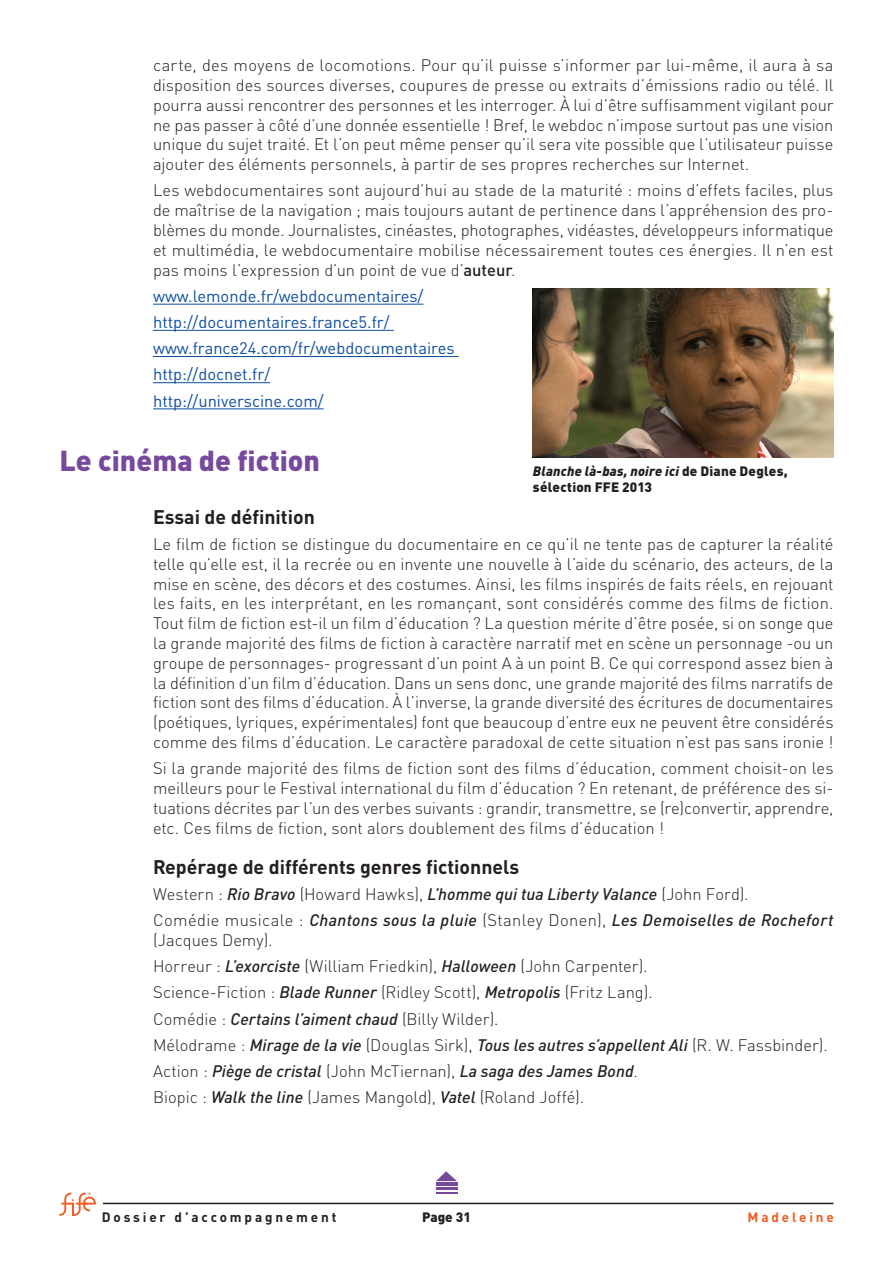
<style>
.page{position:relative;width:893px;height:1263px;background:#fff}
.page>*{position:absolute;margin:0;border:0;box-sizing:border-box;transform-origin:0 0}
.Titre{font:900 28.5px "DIN Pro";color:#77499d}
.Sous-titre{font:700 19.5px "DIN Pro";color:#231f20}
.Texte{font:300 16.5px/19.8px "DIN Pro";color:#231f20;text-align:justify}
.Hyperlien{font:16.5px "DIN Pro";color:#0d4da1}
.Texte-2{font:italic 500 16.5px "DIN Pro";letter-spacing:.005em;color:#231f20}
.Légende{font:900 13.5px/16.2px "DIN Pro";letter-spacing:.01em;color:#231f20}
.t1{font:700 13.5px "DIN Pro";letter-spacing:.21em;color:#231f20}
.t2{font:700 13.5px "DIN Pro";letter-spacing:.21em;color:#f25d21}
.s1{font-weight:500}
.s2{font-weight:300;font-style:normal}
.s3{font-weight:500;font-style:italic}
.s4{font-style:italic}
</style>
<div class="page">
<hr style="left:103px;top:1203px;width:730px;height:1px;background:#231f20">
<svg style="left:59px;top:1192px;width:37px;height:24px"></svg>
<hr style="left:436px;top:1191px;width:21px;height:2px;background:#77499d">
<hr style="left:436px;top:1187px;width:21px;height:3px;background:#77499d">
<hr style="left:436px;top:1182px;width:21px;height:4px;background:#77499d">
<svg style="left:436px;top:1171px;width:21px;height:10px"></svg>
<hr style="left:153px;top:304px;width:270px;height:1px;background:#0d4da1">
<hr style="left:153px;top:330px;width:241px;height:1px;background:#0d4da1">
<hr style="left:153px;top:356px;width:306px;height:1px;background:#0d4da1">
<hr style="left:153px;top:382px;width:117px;height:1px;background:#0d4da1">
<hr style="left:153px;top:408px;width:171px;height:1px;background:#0d4da1">
<img style="left:533px;top:289px;width:300px;height:169px">
<p class="Texte" style="left:153px;top:54px;width:682px">carte, des moyens de locomotions. Pour qu’il puisse s’informer par lui-même, il aura à sa disposition des sources diverses, coupures de presse ou extraits d’émissions radio ou télé. Il pourra aussi rencontrer des personnes et les interroger. À lui d’être suffisamment vigilant pour ne pas passer à côté d’une donnée essentielle ! Bref, le webdoc n’impose surtout pas une vision unique du sujet traité. Et l’on peut même penser qu’il sera vite possible que l’utilisateur puisse ajouter des éléments personnels, à partir de ses propres recherches sur Internet.</p>
<p class="Texte" style="left:153px;top:179px;width:682px">Les webdocumentaires sont aujourd’hui au stade de la maturité : moins d’effets faciles, plus de maîtrise de la navigation ; mais toujours autant de pertinence dans l’appréhension des pro&shy;blèmes du monde. Journalistes, cinéastes, photographes, vidéastes, développeurs informatique et multimédia, le webdocumentaire mobilise nécessairement toutes ces énergies. Il n’en est pas moins l’expression d’un point de vue d’<span class="s1">auteur</span>.</p>
<p class="Hyperlien" style="left:153px;top:283px;width:272px">www.lemonde.fr/webdocumentaires/</p>
<p class="Hyperlien" style="left:153px;top:309px;width:238px">http://documentaires.france5.fr/</p>
<p class="Hyperlien" style="left:153px;top:335px;width:303px">www.france24.com/fr/webdocumentaires</p>
<p class="Hyperlien" style="left:153px;top:361px;width:119px">http://docnet.fr/</p>
<p class="Hyperlien" style="left:153px;top:388px;width:172px">http://universcine.com/</p>
<p class="Titre" style="left:60px;top:436px;width:262px">Le cinéma de fiction</p>
<p class="Sous-titre" style="left:153px;top:500px;width:163px">Essai de définition</p>
<p class="Texte" style="left:153px;top:533px;width:682px">Le film de fiction se distingue du documentaire en ce qu’il ne tente pas de capturer la réalité telle qu’elle est, il la recrée ou en invente une nouvelle à l’aide du scénario, des acteurs, de la mise en scène, des décors et des costumes. Ainsi, les films inspirés de faits réels, en rejouant les faits, en les interprétant, en les romançant, sont considérés comme des films de fiction.<br>Tout film de fiction est-il un film d’éducation ? La question mérite d’être posée, si on songe que la grande majorité des films de fiction à caractère narratif met en scène un personnage -ou un groupe de personnages- progressant d’un point A à un point B. Ce qui correspond assez bien à la définition d’un film d’éducation. Dans un sens donc, une grande majorité des films narratifs de fiction sont des films d’éducation. À l’inverse, la grande diversité des écritures de documentaires (poétiques, lyriques, expérimentales) font que beaucoup d’entre eux ne peuvent être considérés comme des films d’éducation. Le caractère paradoxal de cette situation n’est pas sans ironie !</p>
<p class="Texte" style="left:153px;top:757px;width:682px">Si la grande majorité des films de fiction sont des films d’éducation, comment choisit-on les meilleurs pour le Festival international du film d’éducation ? En retenant, de préférence des si&shy;tuations décrites par l’un des verbes suivants : grandir, transmettre, se (re)convertir, apprendre, etc. Ces films de fiction, sont alors doublement des films d’éducation !</p>
<p class="Sous-titre" style="left:153px;top:851px;width:368px">Repérage de différents genres fictionnels</p>
<p class="Texte-2" style="left:153px;top:881px;width:597px"><span class="s2">Western :</span> Rio Bravo <span class="s2">(Howard Hawks),</span> L’homme qui tua Liberty Valance <span class="s2">(John Ford).</span></p>
<p class="Texte" style="left:153px;top:909px;width:682px">Comédie musicale : <span class="s3">Chantons sous la pluie</span> (Stanley Donen), <span class="s3">Les Demoiselles de Rochefort </span>(Jacques Demy).</p>
<p class="Texte" style="left:153px;top:955px;width:496px">Horreur : <span class="s3">L’exorciste</span> (William Friedkin), <span class="s3">Halloween</span> (John Carpenter).</p>
<p class="Texte" style="left:153px;top:981px;width:501px">Science-Fiction : <span class="s3">Blade Runner</span> (Ridley Scott), <span class="s3">Metropolis</span> (Fritz Lang).</p>
<p class="Texte" style="left:153px;top:1007px;width:347px">Comédie : <span class="s3">Certains l’aiment chaud</span> (Billy Wilder).</p>
<p class="Texte" style="left:153px;top:1033px;width:676px">Mélodrame : <span class="s3">Mirage de la vie</span> (Douglas Sirk), <span class="s3">Tous les autres s’appellent Ali</span> (R. W. Fassbinder).</p>
<p class="Texte-2" style="left:153px;top:1058px;width:486px"><span class="s2">Action :</span> Piège de cristal <span class="s2">(John McTiernan),</span> La saga des James Bond<span class="s2">.</span></p>
<p class="Texte" style="left:153px;top:1086px;width:433px">Biopic : <span class="s3">Walk the line</span> (James Mangold), <span class="s3">Vatel</span> (Roland Joffé).</p>
<p class="Légende" style="left:533px;top:461px;width:256px"><span class="s4">Blanche là-bas, noire ici</span> de Diane Degles, sélection FFE 2013</p>
<p class="t1" style="left:102px;top:1206px;width:236px">Dossier d’accompagnement</p>
<p class="Légende" style="left:422px;top:1207px;width:50px">Page 31</p>
<p class="t2" style="left:748px;top:1206px;width:88px">Madeleine</p>
</div>
